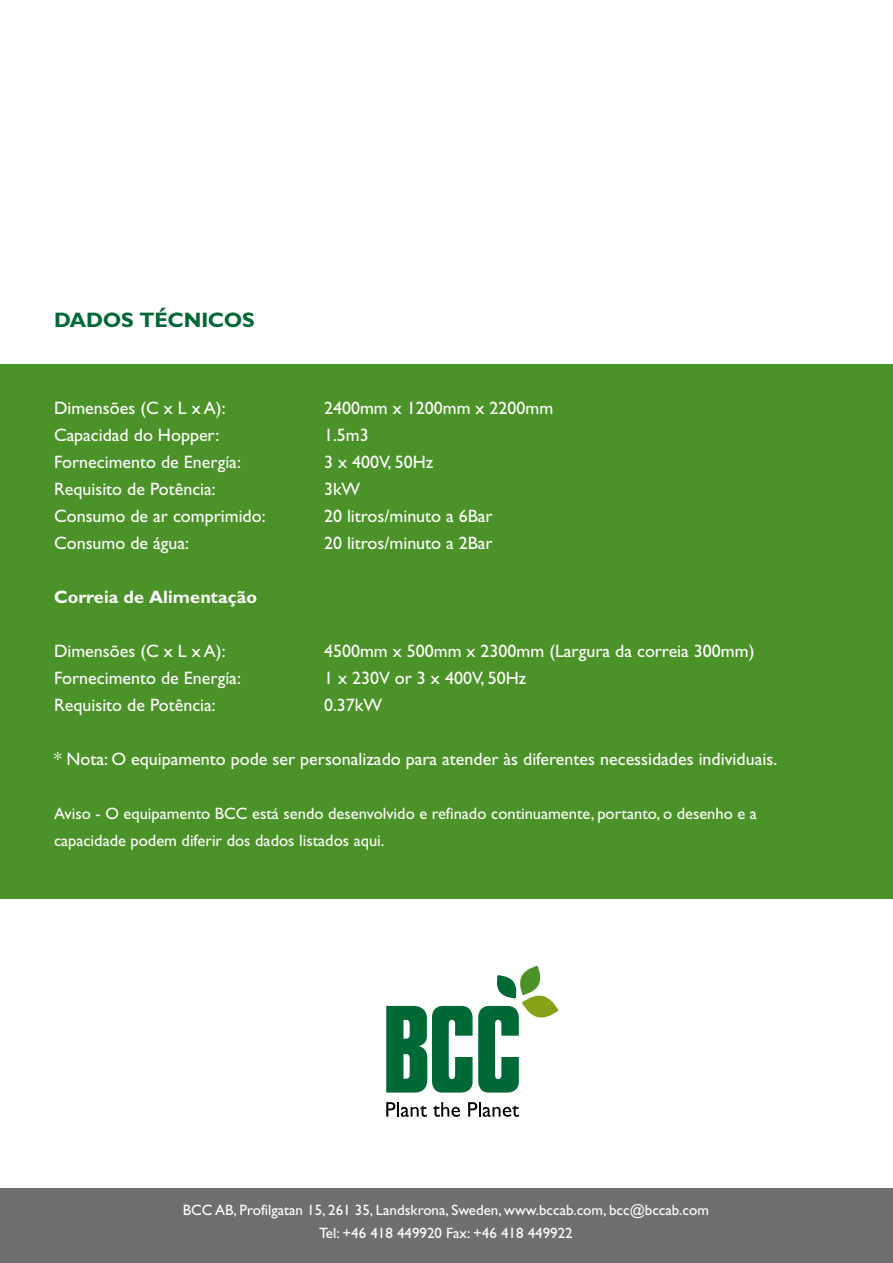
<style>
.page{position:relative;width:893px;height:1263px;background:#fff}
.page>*{position:absolute;margin:0;border:0;box-sizing:border-box;transform-origin:0 0}
.t1{font:700 21px "Gill Sans MT Pro";color:#006935}
.t2{font:18px "Gill Sans";color:#fff}
.t3{font:700 18px "Gill Sans MT Pro";color:#fff}
.t4{font:16.5px/27px "Gill Sans";color:#fff}
.t5{font:15px/22.5px "Gill Sans";color:#fff;text-align:center}
</style>
<div class="page">
<svg style="left:386px;top:966px;width:172px;height:127px"></svg>
<svg style="left:386px;top:1102px;width:41px;height:15px"></svg>
<svg style="left:433px;top:1102px;width:27px;height:15px"></svg>
<svg style="left:468px;top:1102px;width:51px;height:15px"></svg>
<div style="left:0;top:1189px;width:893px;height:74px;background:#706f6f"></div>
<div style="left:0;top:364px;width:893px;height:535px;background:#4b9228"></div>
<p class="t1" style="left:54px;top:307px;width:202px">DADOS TÉCNICOS</p>
<p class="t2" style="left:54px;top:398px;width:173px">Dimensões (C x L x A):</p>
<p class="t2" style="left:324px;top:398px;width:231px">2400mm x 1200mm x 2200mm</p>
<p class="t2" style="left:54px;top:425px;width:167px">Capacidad do Hopper:</p>
<p class="t2" style="left:324px;top:425px;width:46px">1.5m3</p>
<p class="t2" style="left:54px;top:452px;width:188px">Fornecimento de Energía:</p>
<p class="t2" style="left:324px;top:452px;width:111px">3 x 400V, 50Hz</p>
<p class="t2" style="left:54px;top:479px;width:163px">Requisito de Potência:</p>
<p class="t2" style="left:324px;top:479px;width:38px">3kW</p>
<p class="t2" style="left:54px;top:506px;width:213px">Consumo de ar comprimido:</p>
<p class="t2" style="left:324px;top:506px;width:170px">20 litros/minuto a 6Bar</p>
<p class="t2" style="left:54px;top:533px;width:137px">Consumo de água:</p>
<p class="t2" style="left:324px;top:533px;width:170px">20 litros/minuto a 2Bar</p>
<p class="t3" style="left:54px;top:586px;width:205px">Correia de Alimentação</p>
<p class="t2" style="left:54px;top:641px;width:173px">Dimensões (C x L x A):</p>
<p class="t2" style="left:324px;top:641px;width:432px">4500mm x 500mm x 2300mm (Largura da correia 300mm)</p>
<p class="t2" style="left:54px;top:668px;width:188px">Fornecimento de Energía:</p>
<p class="t2" style="left:324px;top:668px;width:204px">1 x 230V or 3 x 400V, 50Hz</p>
<p class="t2" style="left:54px;top:695px;width:163px">Requisito de Potência:</p>
<p class="t2" style="left:324px;top:695px;width:60px">0.37kW</p>
<p class="t2" style="left:54px;top:749px;width:725px">* Nota: O equipamento pode ser personalizado para atender às diferentes necessidades individuais.</p>
<p class="t4" style="left:54px;top:800px;width:704px">Aviso - O equipamento BCC está sendo desenvolvido e refinado continuamente, portanto, o desenho e a capacidade podem diferir dos dados listados aqui.</p>
<p class="t5" style="left:183px;top:1199px;width:528px">BCC AB, Profilgatan 15, 261 35, Landskrona, Sweden, www.bccab.com, bcc@bccab.com<br>Tel: +46 418 449920 Fax: +46 418 449922</p>
</div>
